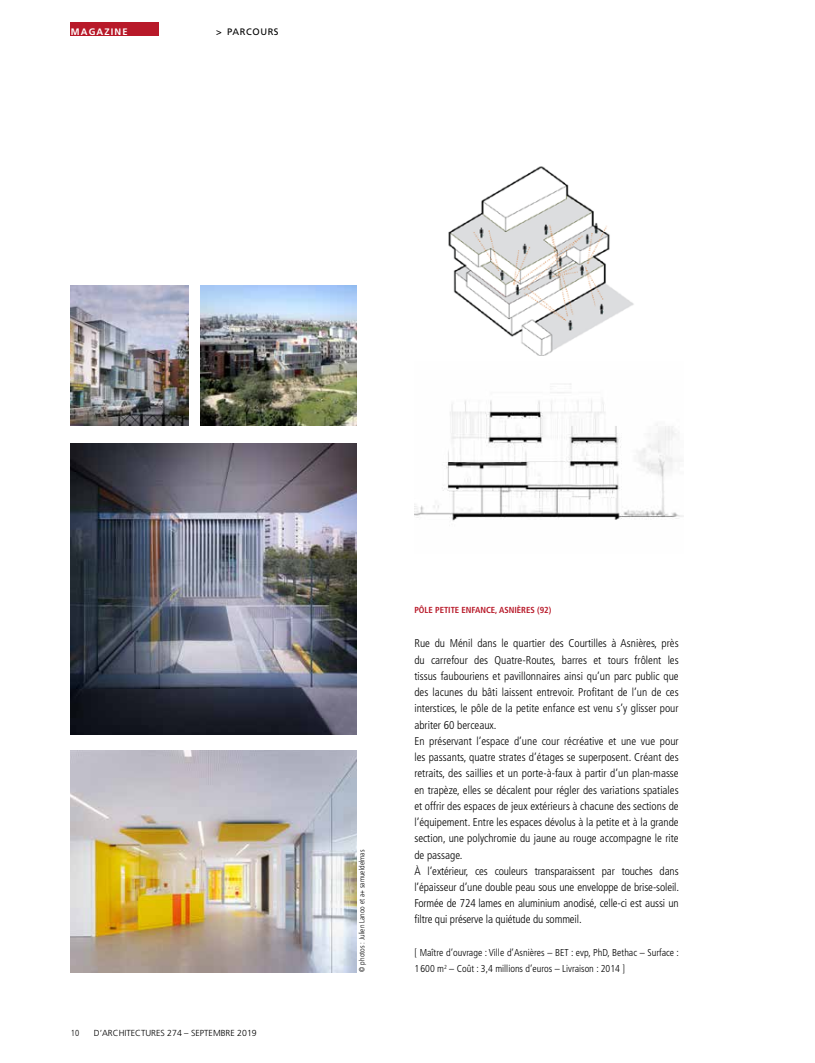
<style>
.page{position:relative;width:815px;height:1063px;background:#fff}
.page>*{position:absolute;margin:0;border:0;box-sizing:border-box;transform-origin:0 0}
.t1{font:300 condensed 11.25px/16.2px "Frutiger";color:#000}
.t2{font:300 condensed 10px/16.2px "Frutiger";color:#000}
.t3{font:9.38px "Frutiger";letter-spacing:.06em;color:#000}
.t4{font:700 9.38px "Frutiger";letter-spacing:.12em;color:#fff}
.t5{font:300 8.75px "Frutiger";color:#000}
.t6{font:700 condensed 8.75px "Frutiger";color:#b81929}
.t7{font:300 condensed 8.75px "Frutiger";color:#000}
.t8{font:300 7.5px "Frutiger";color:#000;scale:.85 1}
</style>
<div class="page">
<div style="left:71px;top:22px;width:88px;height:13px;background:#b81929"></div>
<img style="left:200px;top:285px;width:156px;height:140px">
<img style="left:71px;top:286px;width:117px;height:139px">
<img style="left:414px;top:383px;width:269px;height:138px">
<img style="left:448px;top:166px;width:186px;height:189px">
<img style="left:71px;top:444px;width:285px;height:291px">
<img style="left:71px;top:750px;width:285px;height:222px">
<p class="t4" style="left:71px;top:27px;width:58px">MAGAZINE</p>
<p class="t3" style="left:216px;top:27px;width:64px">&gt; PARCOURS</p>
<p class="t7" style="left:71px;top:1030px;width:10px">10</p>
<p class="t5" style="left:94px;top:1030px;width:164px">D’ARCHITECTURES 274 – SEPTEMBRE 2019</p>
<p class="t8" style="left:359px;top:972px;width:145px;rotate:-90deg">© photos : Julien Lanoo et a+ samueldelmas</p>
<p class="t6" style="left:414px;top:606px;width:138px">PÔLE PETITE ENFANCE, ASNIÈRES (92)</p>
<p class="t1" style="left:414px;top:636px;width:266px">Rue du Ménil dans le quartier des Courtilles à Asnières, près du carrefour des Quatre-Routes, barres et tours frôlent les tissus faubouriens et pavillonnaires ainsi qu’un parc public que des lacunes du bâti laissent entrevoir. Profitant de l’un de ces interstices, le pôle de la petite enfance est venu s’y glisser pour abriter 60 berceaux.<br>En préservant l’espace d’une cour récréative et une vue pour les passants, quatre strates d’étages se superposent. Créant des retraits, des saillies et un porte-à-faux à partir d’un plan-masse en trapèze, elles se décalent pour régler des variations spatiales et offrir des espaces de jeux extérieurs à chacune des sections de l’équipement. Entre les espaces dévolus à la petite et à la grande section, une polychromie du jaune au rouge accompagne le rite de passage.<br>À l’extérieur, ces couleurs transparaissent par touches dans l’épaisseur d’une double peau sous une enveloppe de brise-soleil.<br>Formée de 724 lames en aluminium anodisé, celle-ci est aussi un filtre qui préserve la quiétude du sommeil.</p>
<p class="t2" style="left:414px;top:945px;width:266px">[ Maître d’ouvrage : Ville d’Asnières – BET : evp, PhD, Bethac – Surface :<br>1 600 m<sup>2</sup> – Coût : 3,4 millions d’euros – Livraison : 2014 ]</p>
</div>
